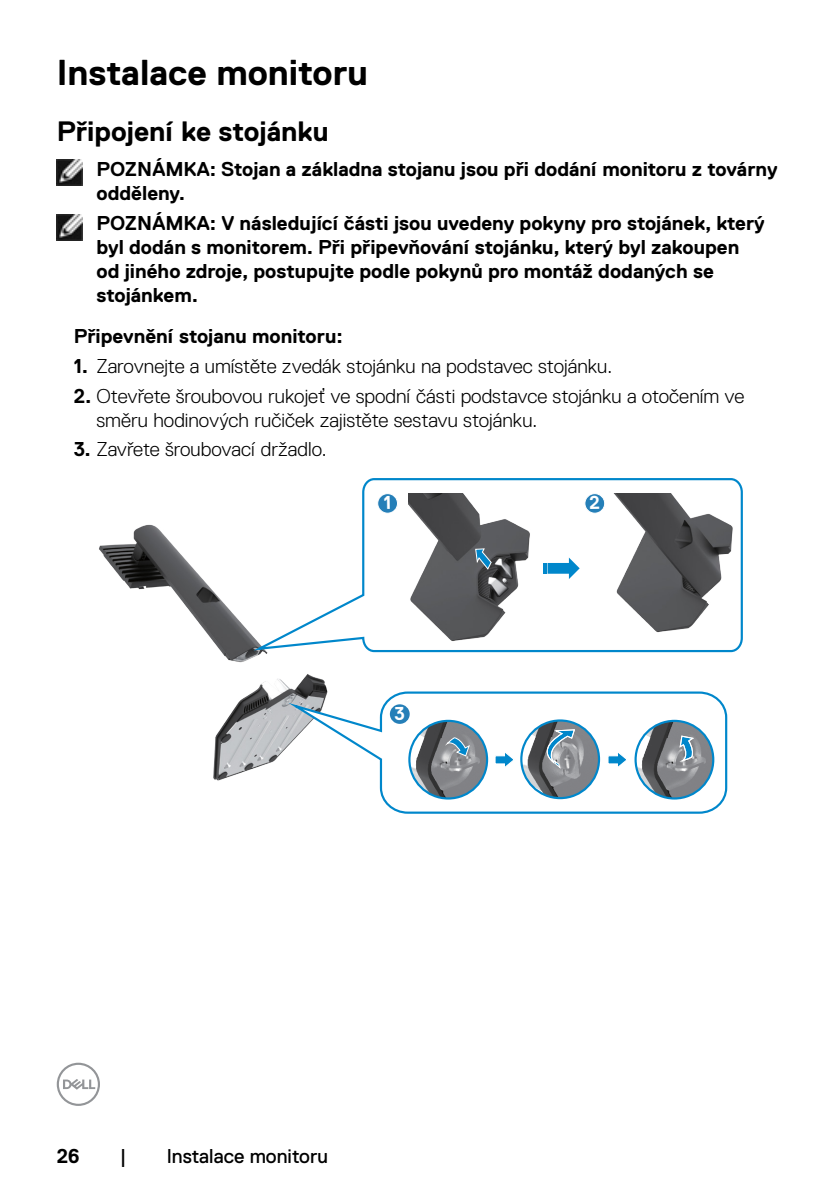
<style>
.page{position:relative;width:840px;height:1191px;background:#fff}
.page>*{position:absolute;margin:0;border:0;box-sizing:border-box;transform-origin:0 0}
.t1{font:700 36px "Dell Replica";color:#000}
.t2{font:700 28px "Dell Replica";color:#000}
.t3{font:700 20px/24px "Dell Replica";color:#000}
.t4{font:300 20px/24px "Dell Replica";color:#000}
.t5{font:20px "Dell Replica";color:#000}
.s1{font-weight:700}
</style>
<div class="page">
<svg style="left:57px;top:1062px;width:43px;height:44px"></svg>
<img style="left:57px;top:160px;width:25px;height:25px">
<img style="left:57px;top:214px;width:25px;height:26px">
<img style="left:99px;top:524px;width:228px;height:257px">
<svg style="left:281px;top:690px;width:447px;height:124px"></svg>
<div style="left:389px;top:710px;width:20px;height:20px;border:1px solid #fff;border-radius:50%"></div>
<svg style="left:389px;top:704px;width:20px;height:20px"></svg>
<svg style="left:493px;top:749px;width:22px;height:21px"></svg>
<svg style="left:494px;top:716px;width:20px;height:18px"></svg>
<svg style="left:606px;top:749px;width:22px;height:21px"></svg>
<svg style="left:604px;top:716px;width:20px;height:18px"></svg>
<img style="left:409px;top:721px;width:78px;height:77px;border-radius:39px">
<div style="left:408px;top:720px;width:80px;height:79px;border:2px solid #0087cb;border-radius:50%"></div>
<svg style="left:445px;top:737px;width:25px;height:34px"></svg>
<img style="left:521px;top:720px;width:77px;height:78px;border-radius:39px">
<div style="left:520px;top:719px;width:79px;height:80px;border:2px solid #0087cb;border-radius:50%"></div>
<svg style="left:537px;top:729px;width:38px;height:41px;background:#7a8891"></svg>
<img style="left:635px;top:721px;width:77px;height:77px;border-radius:39px">
<div style="left:634px;top:720px;width:80px;height:79px;border:2px solid #0087cb;border-radius:50%"></div>
<svg style="left:678px;top:735px;width:17px;height:27px"></svg>
<svg style="left:248px;top:478px;width:495px;height:175px"></svg>
<svg style="left:384px;top:496px;width:6px;height:13px"></svg>
<svg style="left:589px;top:496px;width:10px;height:13px"></svg>
<svg style="left:394px;top:707px;width:10px;height:13px"></svg>
<h1 class="t1" style="left:57px;top:52px;width:313px">Instalace monitoru</h1>
<h2 class="t2" style="left:57px;top:116px;width:273px">Připojení ke stojánku</h2>
<p class="t3" style="left:96px;top:158px;width:682px">POZNÁMKA: Stojan a základna stojanu jsou při dodání monitoru z továrny odděleny.</p>
<p class="t3" style="left:96px;top:211px;width:669px">POZNÁMKA: V následující části jsou uvedeny pokyny pro stojánek, který byl dodán s monitorem. Při připevňování stojánku, který byl zakoupen od jiného zdroje, postupujte podle pokynů pro montáž dodaných se stojánkem.</p>
<p class="t3" style="left:74px;top:324px;width:270px">Připevnění stojanu monitoru:</p>
<p class="t4" style="left:74px;top:354px;width:539px"><span class="s1">1.</span> Zarovnejte a umístěte zvedák stojánku na podstavec stojánku.</p>
<p class="t4" style="left:96px;top:384px;width:649px;text-indent:-23px"><span class="s1">2.</span> Otevřete šroubovou rukojeť ve spodní části podstavce stojánku a otočením ve směru hodinových ručiček zajistěte sestavu stojánku.</p>
<p class="t4" style="left:74px;top:437px;width:254px"><span class="s1">3.</span> Zavřete šroubovací držadlo.</p>
<p class="t3" style="left:57px;top:1143px;width:24px">26</p>
<p class="t5" style="left:120px;top:1144px;width:8px">|</p>
<p class="t5" style="left:166px;top:1144px;width:163px">Instalace monitoru</p>
</div>
